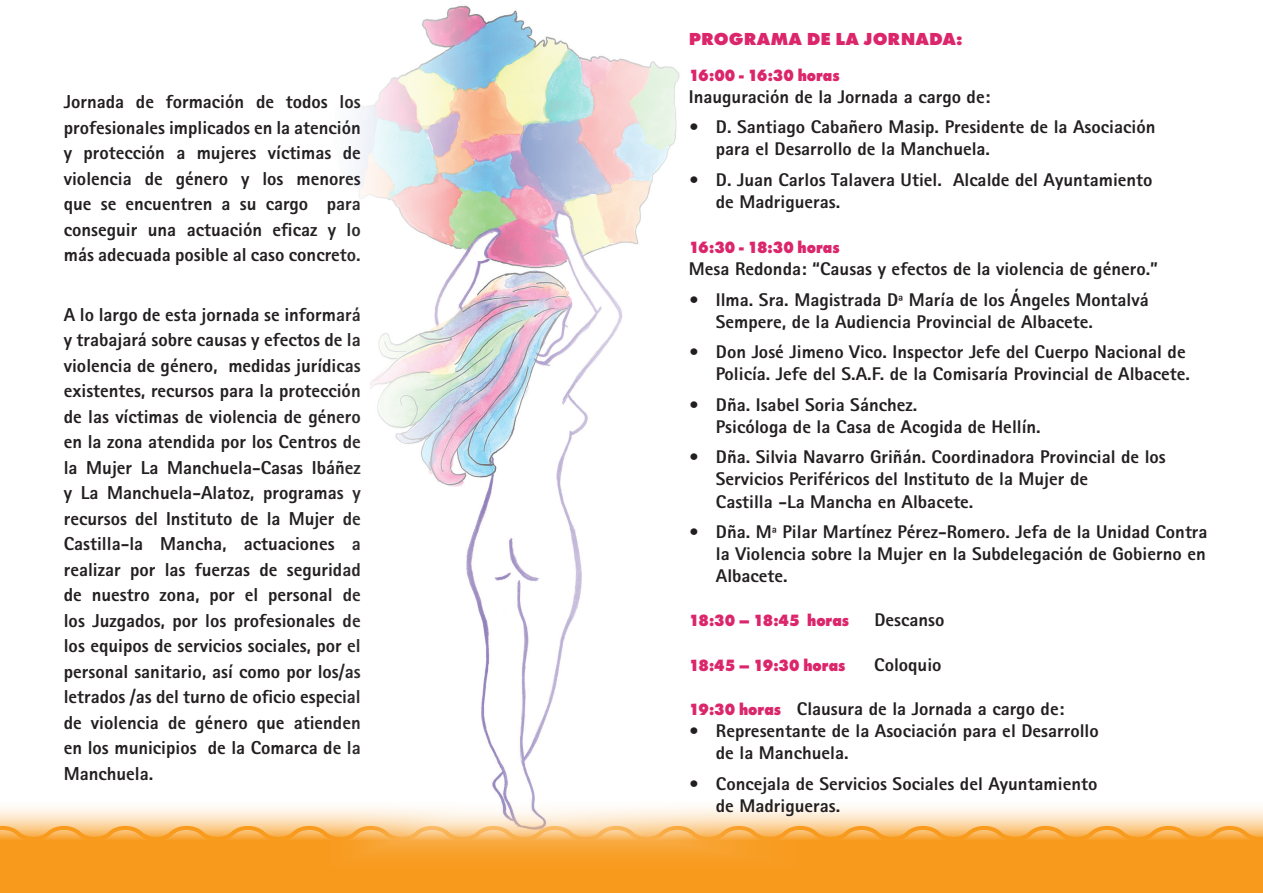
<style>
.page{position:relative;width:1263px;height:893px;background:#fff}
.page>*{position:absolute;margin:0;border:0;box-sizing:border-box;transform-origin:0 0}
.t1{font:800 18.75px/25.5px "Rotis Sans Serif";color:#231f20;text-align:justify}
.t2{font:800 18.45px/22px "Rotis Sans Serif";color:#231f20}
.t3{font:800 18.15px "Futura T";color:#db266b}
.t4{font:800 16.95px "Futura T";color:#db266b;scale:.87 1}
.s1{font-family:"Futura T";font-size:16.95px;color:#db266b}
</style>
<div class="page">
<svg style="left:0;top:807px;width:1263px;height:86px;background:#f8a93e"></svg>
<svg style="left:0;top:820px;width:1263px;height:26px;background:#f9b559"></svg>
<img style="left:307px;top:5px;width:537px;height:871px">
<p class="t1" style="left:64px;top:89px;width:298px">Jornada de formación de todos los profesionales implicados en la atención y protección a mujeres víctimas de violencia de género y los menores que se encuentren a su cargo para conseguir una actuación eficaz y lo más adecuada posible al caso concreto.</p>
<p class="t1" style="left:64px;top:301px;width:298px">A lo largo de esta jornada se informará y trabajará sobre causas y efectos de la violencia de género, medidas jurídicas existentes, recursos para la protección de las víctimas de violencia de género en la zona atendida por los Centros de la Mujer La Manchuela-Casas Ibáñez y La Manchuela-Alatoz, programas y recursos del Instituto de la Mujer de Castilla-la Mancha, actuaciones a realizar por las fuerzas de seguridad de nuestro zona, por el personal de los Juzgados, por los profesionales de los equipos de servicios sociales, por el personal sanitario, así como por los/as letrados /as del turno de oficio especial de violencia de género que atienden en los municipios de la Comarca de la Manchuela.</p>
<p class="t3" style="left:689px;top:28px;width:275px">PROGRAMA DE LA JORNADA:</p>
<p class="t4" style="left:689px;top:65px;width:175px">16:00 - 16:30 horas</p>
<p class="t2" style="left:689px;top:85px;width:303px">Inauguración de la Jornada a cargo de:</p>
<p class="t2" style="left:716px;top:116px;width:441px;text-indent:-27px">• D. Santiago Cabañero Masip. Presidente de la Asociación para el Desarrollo de la Manchuela.</p>
<p class="t2" style="left:716px;top:168px;width:438px;text-indent:-27px">• D. Juan Carlos Talavera Utiel. Alcalde del Ayuntamiento de Madrigueras.</p>
<p class="t4" style="left:689px;top:237px;width:175px">16:30 - 18:30 horas</p>
<p class="t2" style="left:689px;top:258px;width:471px">Mesa Redonda: “Causas y efectos de la violencia de género.”</p>
<p class="t2" style="left:716px;top:288px;width:434px;text-indent:-27px">• Ilma. Sra. Magistrada Dª María de los Ángeles Montalvá<br>Sempere, de la Audiencia Provincial de Albacete.</p>
<p class="t2" style="left:689px;top:341px;width:503px;text-align:right">• Don José Jimeno Vico. Inspector Jefe del Cuerpo Nacional de<br>Policía. Jefe del S.A.F. de la Comisaría Provincial de Albacete.</p>
<p class="t2" style="left:716px;top:393px;width:326px;text-indent:-27px">• Dña. Isabel Soria Sánchez.<br>Psicóloga de la Casa de Acogida de Hellín.</p>
<p class="t2" style="left:716px;top:446px;width:451px;text-indent:-27px">• Dña. Silvia Navarro Griñán. Coordinadora Provincial de los<br>Servicios Periféricos del Instituto de la Mujer de<br>Castilla -La Mancha en Albacete.</p>
<p class="t2" style="left:716px;top:520px;width:493px;text-align:justify;text-indent:-27px">• Dña. Mª Pilar Martínez Pérez-Romero. Jefa de la Unidad Contra la Violencia sobre la Mujer en la Subdelegación de Gobierno en Albacete.</p>
<p class="t4" style="left:689px;top:611px;width:186px">18:30 – 18:45 horas</p>
<p class="t2" style="left:874px;top:609px;width:72px">Descanso</p>
<p class="t4" style="left:689px;top:655px;width:181px">18:45 – 19:30 horas</p>
<p class="t2" style="left:874px;top:653px;width:69px">Coloquio</p>
<p class="t2" style="left:689px;top:697px;width:377px"><span class="s1">19:30 horas</span> Clausura de la Jornada a cargo de:</p>
<p class="t2" style="left:716px;top:719px;width:384px;text-indent:-27px">• Representante de la Asociación para el Desarrollo de la Manchuela.</p>
<p class="t2" style="left:716px;top:772px;width:383px;text-indent:-27px">• Concejala de Servicios Sociales del Ayuntamiento de Madrigueras.</p>
</div>
